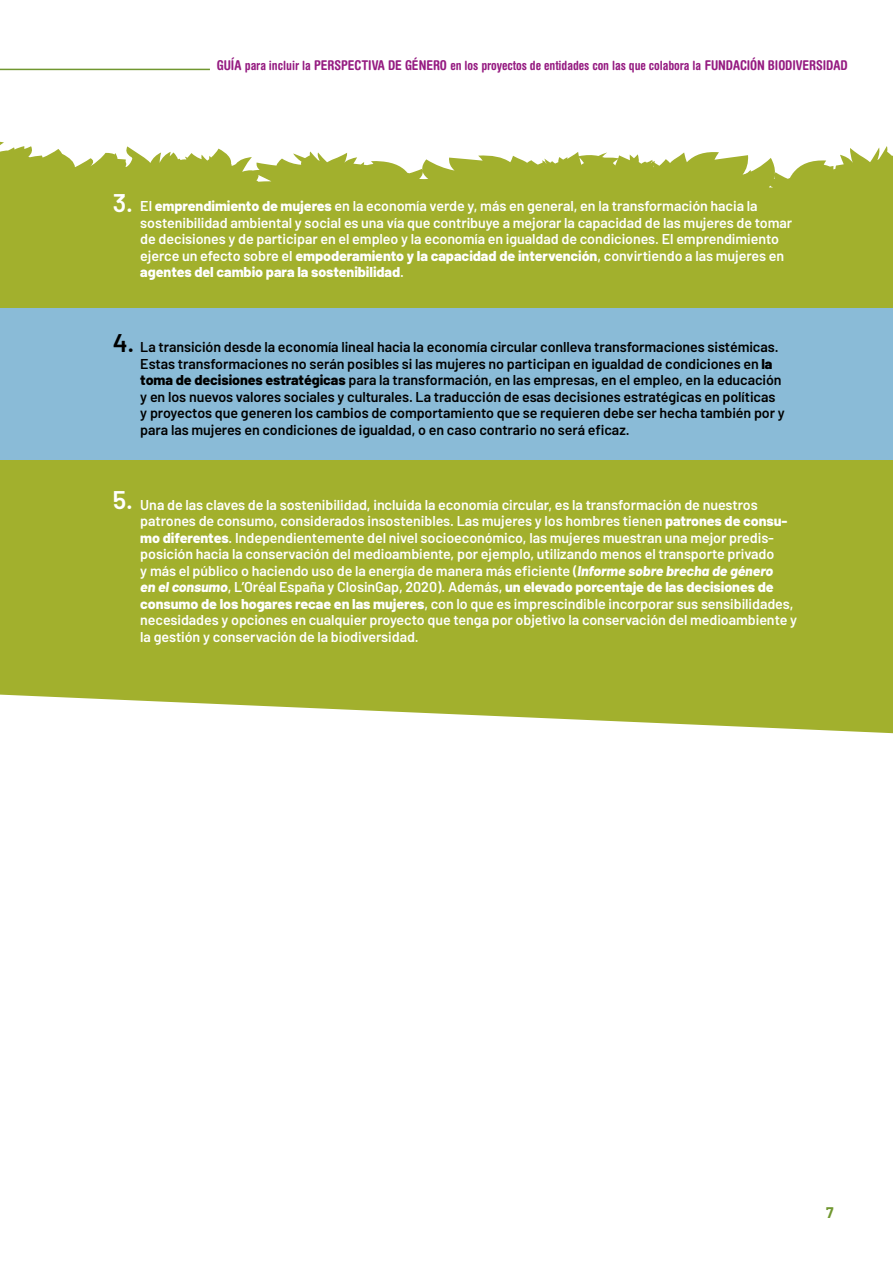
<style>
.page{position:relative;width:893px;height:1263px;background:#fff}
.page>*{position:absolute;margin:0;border:0;box-sizing:border-box;transform-origin:0 0}
.t1{font:600 25.5px "Barlow";color:#fff}
.t2{font:600 25.5px "Barlow";color:#000}
.t3{font:700 15px "Barlow";color:#709730}
.t4{font:600 14.25px/16.5px "Barlow";letter-spacing:-.005em;color:#fff}
.t5{font:600 14.25px/16.5px "Barlow";letter-spacing:-.005em;color:#000}
.t6{font:700 condensed 12.75px "Helvetica Rounded";letter-spacing:-.005em;color:#951b81}
.s1{font-size:13.5px}
.s2{font-weight:800}
.s3{font-weight:800;font-style:italic}
</style>
<div class="page">
<hr style="left:0;top:69px;width:210px;height:1px;background:#709730">
<svg style="left:0;top:535px;width:893px;height:199px;background:#abb742"></svg>
<svg style="left:0;top:141px;width:893px;height:394px;background:#a9b53c"></svg>
<div style="left:0;top:308px;width:893px;height:152px;background:#8abbd7"></div>
<p class="t6" style="left:217px;top:58px;width:632px"><span class="s1">GUÍA</span> para incluir la <span class="s1">PERSPECTIVA DE GÉNERO</span> en los proyectos de entidades con las que colabora la <span class="s1">FUNDACIÓN BIODIVERSIDAD</span></p>
<h1 class="t1" style="left:113px;top:193px;width:22px">3.</h1>
<p class="t4" style="left:140px;top:199px;width:653px">El <span class="s2">emprendimiento de mujeres</span> en la economía verde y, más en general, en la transformación hacia la sostenibilidad ambiental y social es una vía que contribuye a mejorar la capacidad de las mujeres de tomar de decisiones y de participar en el empleo y la economía en igualdad de condiciones. El emprendimiento ejerce un efecto sobre el <span class="s2">empoderamiento y la capacidad de intervención</span>, convirtiendo a las mujeres en <span class="s2">agentes del cambio para la sostenibilidad</span>.</p>
<h1 class="t2" style="left:113px;top:333px;width:23px">4.</h1>
<p class="t5" style="left:140px;top:340px;width:646px">La transición desde la economía lineal hacia la economía circular conlleva transformaciones sistémicas.<br>Estas transformaciones no serán posibles si las mujeres no participan en igualdad de condiciones en <span class="s2">la toma de decisiones estratégicas</span> para la transformación, en las empresas, en el empleo, en la educación y en los nuevos valores sociales y culturales. La traducción de esas decisiones estratégicas en políticas y proyectos que generen los cambios de comportamiento que se requieren debe ser hecha también por y para las mujeres en condiciones de igualdad, o en caso contrario no será eficaz.</p>
<h1 class="t1" style="left:113px;top:491px;width:22px">5.</h1>
<p class="t4" style="left:140px;top:498px;width:658px">Una de las claves de la sostenibilidad, incluida la economía circular, es la transformación de nuestros patrones de consumo, considerados insostenibles. Las mujeres y los hombres tienen <span class="s2">patrones de consu&shy;mo diferentes</span>. Independientemente del nivel socioeconómico, las mujeres muestran una mejor predis&shy;posición hacia la conservación del medioambiente, por ejemplo, utilizando menos el transporte privado<br>y más el público o haciendo uso de la energía de manera más eficiente (<span class="s3">Informe sobre brecha de género<br>en el consumo</span>, L’Oréal España y ClosinGap, 2020). Además, <span class="s2">un elevado porcentaje de las decisiones de consumo de los hogares recae en las mujeres</span>, con lo que es imprescindible incorporar sus sensibilidades, necesidades y opciones en cualquier proyecto que tenga por objetivo la conservación del medioambiente y la gestión y conservación de la biodiversidad.</p>
<p class="t3" style="left:826px;top:1204px;width:9px">7</p>
</div>
